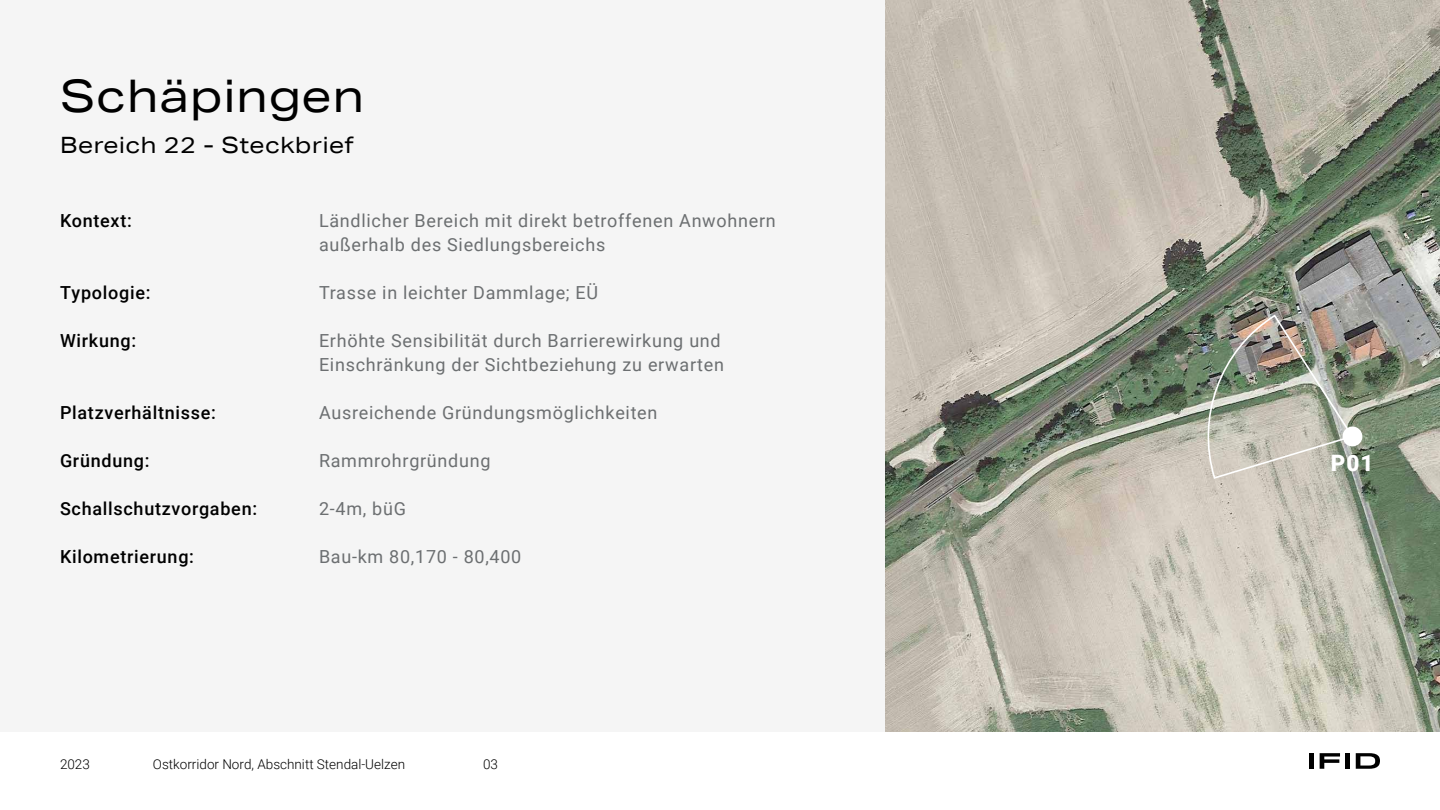
<style>
.page{position:relative;width:1440px;height:810px;background:#fff}
.page>*{position:absolute;margin:0;border:0;box-sizing:border-box;transform-origin:0 0}
.t1{font:45px "Aktiv Grotesk Ex";letter-spacing:.025em;color:#000}
.t2{font:22.5px "Aktiv Grotesk Ex";letter-spacing:.025em;color:#000}
.t3{font:900 22.5px "Roboto";color:#fff}
.t4{font:18px/24px "Roboto";letter-spacing:.04em;color:#6c6f71}
.t5{font:500 18px "Roboto";letter-spacing:.04em;color:#000}
.t6{font:300 13.5px "Roboto";color:#000}
</style>
<div class="page">
<div style="left:0;top:0;width:1440px;height:731px;background:#f5f5f5"></div>
<img style="left:886px;top:0;width:554px;height:731px">
<img style="left:1196px;top:313px;width:168px;height:167px">
<div style="left:1309px;top:753px;width:5px;height:16px;background:#000"></div>
<svg style="left:1320px;top:753px;width:20px;height:16px"></svg>
<div style="left:1345px;top:753px;width:5px;height:16px;background:#000"></div>
<svg style="left:1356px;top:753px;width:24px;height:16px"></svg>
<h1 class="t1" style="left:60px;top:69px;width:306px">Schäpingen</h1>
<p class="t2" style="left:60px;top:131px;width:295px">Bereich 22 - Steckbrief</p>
<p class="t5" style="left:60px;top:208px;width:73px">Kontext:</p>
<p class="t5" style="left:60px;top:280px;width:92px">Typologie:</p>
<p class="t5" style="left:60px;top:328px;width:78px">Wirkung:</p>
<p class="t5" style="left:60px;top:400px;width:157px">Platzverhältnisse:</p>
<p class="t5" style="left:60px;top:448px;width:91px">Gründung:</p>
<p class="t5" style="left:60px;top:496px;width:199px">Schallschutzvorgaben:</p>
<p class="t5" style="left:60px;top:544px;width:136px">Kilometrierung:</p>
<p class="t4" style="left:319px;top:208px;width:458px">Ländlicher Bereich mit direkt betroffenen Anwohnern außerhalb des Siedlungsbereichs</p>
<p class="t4" style="left:319px;top:280px;width:281px">Trasse in leichter Dammlage; EÜ</p>
<p class="t4" style="left:319px;top:328px;width:407px">Erhöhte Sensibilität durch Barrierewirkung und<br>Einschränkung der Sichtbeziehung zu erwarten</p>
<p class="t4" style="left:319px;top:400px;width:340px">Ausreichende Gründungsmöglichkeiten</p>
<p class="t4" style="left:319px;top:448px;width:173px">Rammrohrgründung</p>
<p class="t4" style="left:319px;top:496px;width:88px">2-4m, büG</p>
<p class="t4" style="left:319px;top:544px;width:204px">Bau-km 80,170 - 80,400</p>
<p class="t6" style="left:60px;top:754px;width:31px">2023</p>
<p class="t6" style="left:153px;top:754px;width:254px">Ostkorridor Nord, Abschnitt Stendal-Uelzen</p>
<p class="t6" style="left:483px;top:754px;width:16px">03</p>
<p class="t3" style="left:1331px;top:448px;width:44px">P01</p>
</div>
